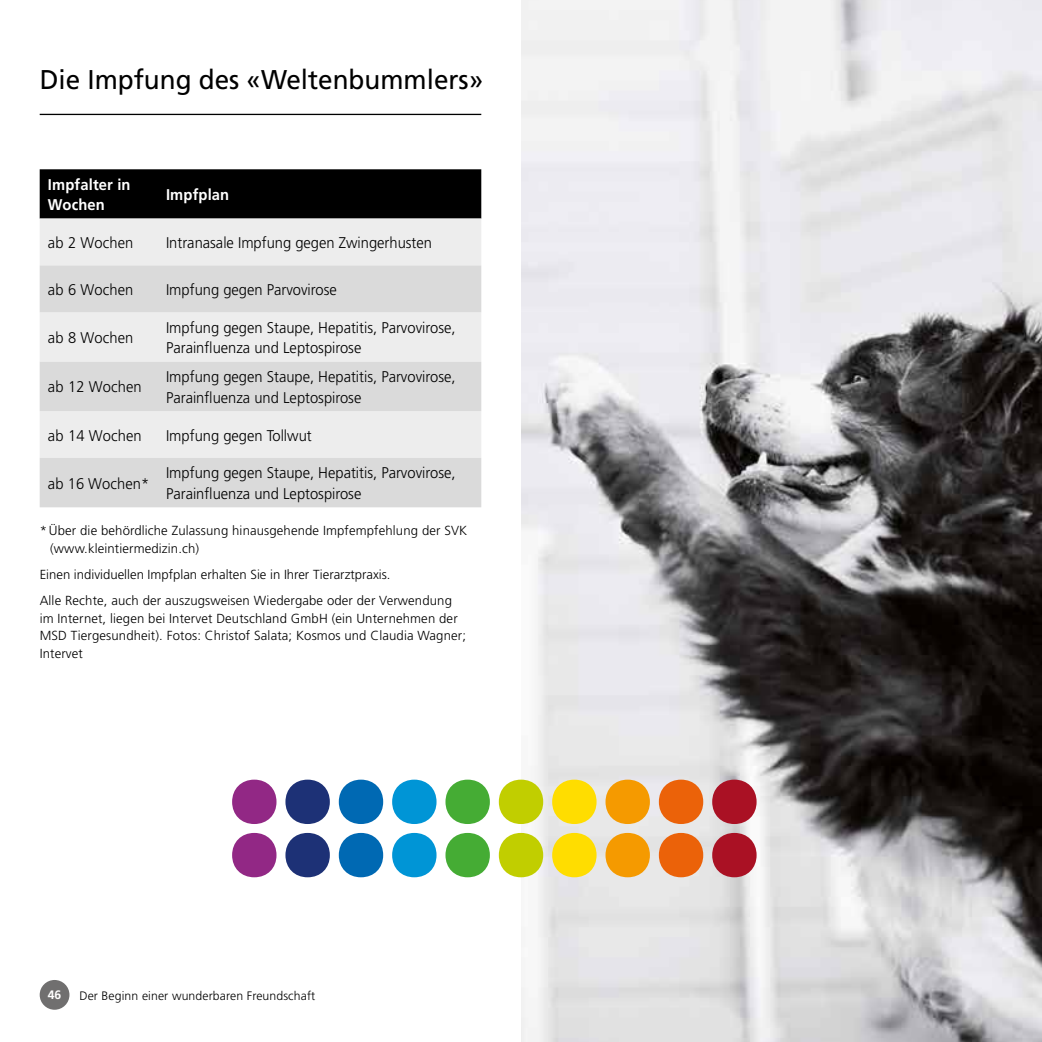
<style>
.page{position:relative;width:1042px;height:1042px;background:#fff}
.page>*{position:absolute;margin:0;border:0;box-sizing:border-box;transform-origin:0 0}
.t1{font:27.12px "Frutiger";color:#000;scale:.96 1}
.t2{font:300 15.58px/20.7px "Frutiger";color:#000;scale:.95 1}
.t3{font:700 15.58px/20.7px "Frutiger";letter-spacing:.01em;color:#fff;scale:.95 1}
.t4{font:300 13.12px/17.5px "Frutiger";letter-spacing:.01em;color:#000}
.t5{font:300 12.25px "Frutiger";letter-spacing:.01em;color:#000}
.t6{font:700 12.25px "Frutiger";color:#fff}
</style>
<div class="page">
<img style="left:521px;top:0;width:521px;height:1042px">
<div style="left:232px;top:779px;width:44px;height:45px;background:#922885;border-radius:50%"></div>
<div style="left:232px;top:833px;width:44px;height:44px;background:#922885;border-radius:50%"></div>
<div style="left:285px;top:779px;width:45px;height:45px;background:#1d3176;border-radius:50%"></div>
<div style="left:285px;top:833px;width:45px;height:44px;background:#1d3176;border-radius:50%"></div>
<div style="left:339px;top:779px;width:44px;height:45px;background:#0069b3;border-radius:50%"></div>
<div style="left:339px;top:833px;width:44px;height:44px;background:#0069b3;border-radius:50%"></div>
<div style="left:392px;top:779px;width:44px;height:45px;background:#0095d6;border-radius:50%"></div>
<div style="left:392px;top:833px;width:44px;height:44px;background:#0095d6;border-radius:50%"></div>
<div style="left:445px;top:779px;width:45px;height:45px;background:#45ac34;border-radius:50%"></div>
<div style="left:445px;top:833px;width:45px;height:44px;background:#45ac34;border-radius:50%"></div>
<div style="left:499px;top:779px;width:44px;height:45px;background:#c1ce00;border-radius:50%"></div>
<div style="left:499px;top:833px;width:44px;height:44px;background:#c1ce00;border-radius:50%"></div>
<div style="left:552px;top:779px;width:44px;height:45px;background:#fd0;border-radius:50%"></div>
<div style="left:552px;top:833px;width:44px;height:44px;background:#fd0;border-radius:50%"></div>
<div style="left:605px;top:779px;width:45px;height:45px;background:#f59a00;border-radius:50%"></div>
<div style="left:605px;top:833px;width:45px;height:44px;background:#f59a00;border-radius:50%"></div>
<div style="left:659px;top:779px;width:44px;height:45px;background:#eb6209;border-radius:50%"></div>
<div style="left:659px;top:833px;width:44px;height:44px;background:#eb6209;border-radius:50%"></div>
<div style="left:712px;top:779px;width:44px;height:45px;background:#aa1124;border-radius:50%"></div>
<div style="left:712px;top:833px;width:44px;height:44px;background:#aa1124;border-radius:50%"></div>
<div style="left:40px;top:169px;width:441px;height:50px;background:#000"></div>
<div style="left:40px;top:219px;width:441px;height:46px;background:#ededed"></div>
<svg style="left:40px;top:265px;width:441px;height:242px;fill:#dadada"></svg>
<hr style="left:40px;top:114px;width:441px;height:1px;background:#000">
<div style="left:40px;top:980px;width:29px;height:29px;background:#706f6f;border-radius:50%"></div>
<h1 class="t1" style="left:40px;top:64px;width:463px">Die Impfung des «Weltenbummlers»</h1>
<p class="t3" style="left:48px;top:174px;width:88px">Impfalter in<br>Wochen</p>
<p class="t3" style="left:166px;top:184px;width:68px">Impfplan</p>
<p class="t2" style="left:48px;top:232px;width:92px">ab 2 Wochen</p>
<p class="t2" style="left:166px;top:232px;width:281px">Intranasale Impfung gegen Zwingerhusten</p>
<p class="t2" style="left:48px;top:279px;width:92px">ab 6 Wochen</p>
<p class="t2" style="left:166px;top:279px;width:181px">Impfung gegen Parvovirose</p>
<p class="t2" style="left:48px;top:327px;width:92px">ab 8 Wochen</p>
<p class="t2" style="left:166px;top:317px;width:306px">Impfung gegen Staupe, Hepatitis, Parvovirose,<br>Parainfluenza und Leptospirose</p>
<p class="t2" style="left:48px;top:377px;width:100px">ab 12 Wochen</p>
<p class="t2" style="left:166px;top:366px;width:306px">Impfung gegen Staupe, Hepatitis, Parvovirose,<br>Parainfluenza und Leptospirose</p>
<p class="t2" style="left:48px;top:425px;width:100px">ab 14 Wochen</p>
<p class="t2" style="left:166px;top:425px;width:155px">Impfung gegen Tollwut</p>
<p class="t2" style="left:48px;top:473px;width:108px">ab 16 Wochen*</p>
<p class="t2" style="left:166px;top:462px;width:306px">Impfung gegen Staupe, Hepatitis, Parvovirose,<br>Parainfluenza und Leptospirose</p>
<p class="t4" style="left:50px;top:522px;width:419px;text-indent:-10px">*Über die behördliche Zulassung hinausgehende Impfempfehlung der SVK (www.kleintiermedizin.ch)</p>
<p class="t4" style="left:40px;top:561px;width:414px;line-height:26.2px">Einen individuellen Impfplan erhalten Sie in Ihrer Tierarztpraxis.<br>Alle Rechte, auch der auszugsweisen Wiedergabe oder der Verwendung</p>
<p class="t4" style="left:40px;top:609px;width:428px">im Internet, liegen bei Intervet Deutschland GmbH (ein Unternehmen der<br>MSD Tiergesundheit). Fotos: Christof Salata; Kosmos und Claudia Wagner;<br>Intervet</p>
<p class="t6" style="left:48px;top:988px;width:15px">46</p>
<p class="t5" style="left:79px;top:988px;width:237px">Der Beginn einer wunderbaren Freundschaft</p>
</div>
